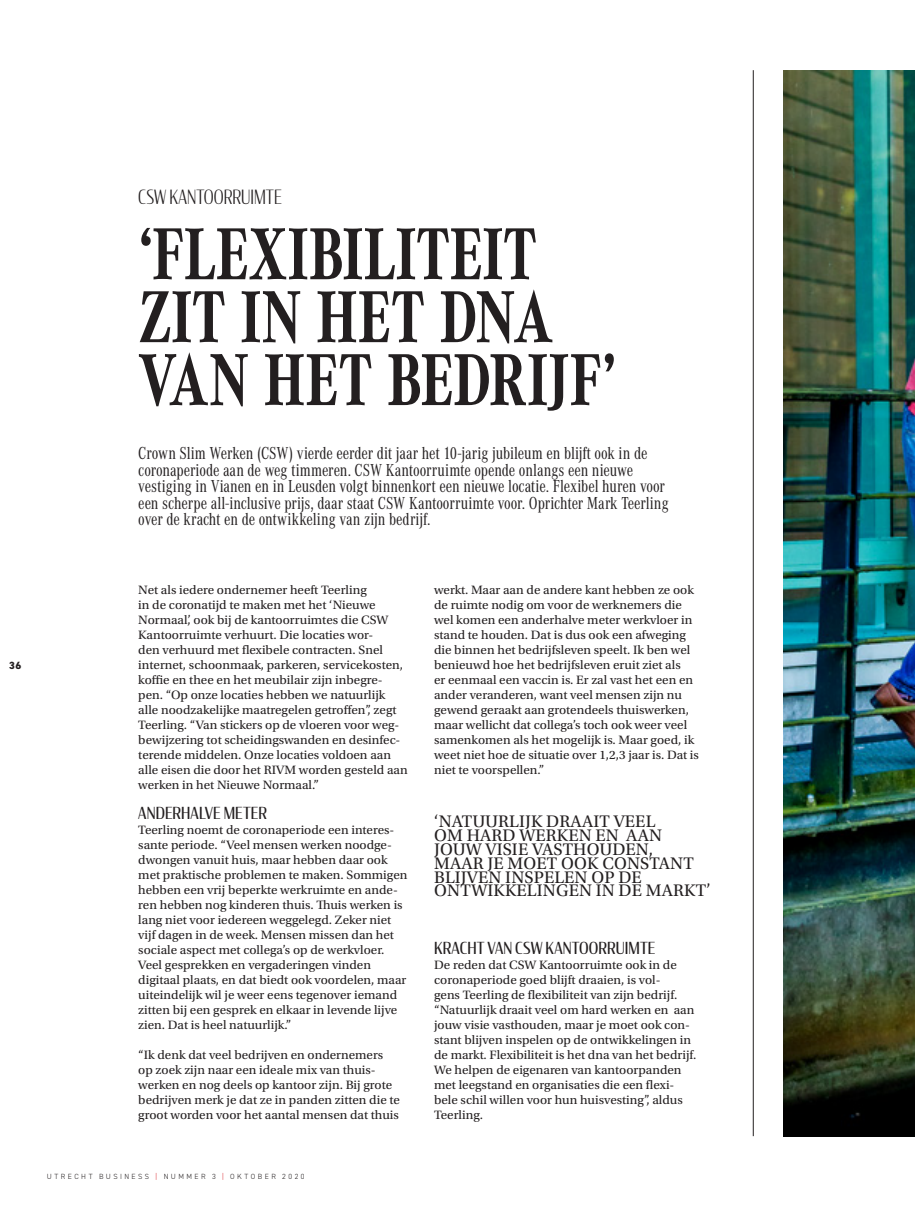
<style>
.page{position:relative;width:915px;height:1212px;background:#fff}
.page>*{position:absolute;margin:0;border:0;box-sizing:border-box;transform-origin:0 0}
.hoofdkop_corporate{font:700 76.2px "Corporate A Cond Pro";letter-spacing:-.005em;color:#231f20;scale:.95 1}
.bijkop{font:300 19.5px "Condor Cond";color:#231f20;scale:.95 1}
.intro_corperate{font:18px/16.5px "Corporate A Cond Pro";letter-spacing:-.01em;color:#231f20;scale:.95 1}
.streamer_utopia{font:17.7px/13.8px "Utopia Std";letter-spacing:.01em;color:#231f20}
.Tussenkop{font:16.5px "Condor Cond";letter-spacing:.005em;color:#231f20}
.platte_tekst{font:12.75px/15px "Utopia Std";color:#231f20}
.t1{font:800 10.5px "DIN2014";color:#231f20}
.t2{font:300 7.5px "DIN2014";letter-spacing:.33em;color:#231f20}
.s1{color:#d81c23}
</style>
<div class="page">
<hr style="left:752px;top:70px;width:1px;height:1066px;background:#231f20">
<img style="left:783px;top:70px;width:131px;height:1066px">
<p class="t1" style="left:9px;top:658px;width:14px">36</p>
<p class="bijkop" style="left:138px;top:185px;width:152px">CSW KANTOORRUIMTE</p>
<p class="hoofdkop_corporate" style="left:138px;top:202px;width:421px">‘FLEXIBILITEIT</p>
<p class="hoofdkop_corporate" style="left:138px;top:264px;width:438px">ZIT IN HET DNA</p>
<p class="hoofdkop_corporate" style="left:138px;top:327px;width:505px">VAN HET BEDRIJF’</p>
<p class="intro_corperate" style="left:138px;top:444px;width:559px">Crown Slim Werken (CSW) vierde eerder dit jaar het 10-jarig jubileum en blijft ook in de coronaperiode aan de weg timmeren. CSW Kantoorruimte opende onlangs een nieuwe vestiging in Vianen en in Leusden volgt binnenkort een nieuwe locatie. Flexibel huren voor een scherpe all-inclusive prijs, daar staat CSW Kantoorruimte voor. Oprichter Mark Teerling over de kracht en de ontwikkeling van zijn bedrijf.</p>
<p class="platte_tekst" style="left:138px;top:583px;width:271px">Net als iedere ondernemer heeft Teerling<br>in de coronatijd te maken met het ‘Nieuwe Normaal’, ook bij de kantoorruimtes die CSW Kantoorruimte verhuurt. Die locaties wor-<br>den verhuurd met flexibele contracten. Snel internet, schoonmaak, parkeren, servicekosten, koffie en thee en het meubilair zijn inbegre&shy;pen. “Op onze locaties hebben we natuurlijk alle noodzakelijke maatregelen getroffen”, zegt Teerling. “Van stickers op de vloeren voor weg&shy;bewijzering tot scheidingswanden en desinfec&shy;terende middelen. Onze locaties voldoen aan alle eisen die door het RIVM worden gesteld aan werken in het Nieuwe Normaal.”</p>
<p class="Tussenkop" style="left:138px;top:803px;width:130px">ANDERHALVE METER</p>
<p class="platte_tekst" style="left:138px;top:823px;width:270px">Teerling noemt de coronaperiode een interes&shy;sante periode. “Veel mensen werken noodge&shy;dwongen vanuit huis, maar hebben daar ook met praktische problemen te maken. Sommigen hebben een vrij beperkte werkruimte en ande&shy;ren hebben nog kinderen thuis. Thuis werken is lang niet voor iedereen weggelegd. Zeker niet vijf dagen in de week. Mensen missen dan het sociale aspect met collega’s op de werkvloer.<br>Veel gesprekken en vergaderingen vinden digitaal plaats, en dat biedt ook voordelen, maar uiteindelijk wil je weer eens tegenover iemand zitten bij een gesprek en elkaar in levende lijve zien. Dat is heel natuurlijk.”</p>
<p class="platte_tekst" style="left:138px;top:1048px;width:263px">“Ik denk dat veel bedrijven en ondernemers op zoek zijn naar een ideale mix van thuis&shy;werken en nog deels op kantoor zijn. Bij grote bedrijven merk je dat ze in panden zitten die te groot worden voor het aantal mensen dat thuis</p>
<p class="t2" style="left:47px;top:1172px;width:259px">UTRECHT BUSINESS <span class="s1">|</span> NUMMER 3 <span class="s1">|</span> OKTOBER 2020</p>
<p class="platte_tekst" style="left:434px;top:583px;width:266px">werkt. Maar aan de andere kant hebben ze ook de ruimte nodig om voor de werknemers die wel komen een anderhalve meter werkvloer in stand te houden. Dat is dus ook een afweging die binnen het bedrijfsleven speelt. Ik ben wel benieuwd hoe het bedrijfsleven eruit ziet als<br>er eenmaal een vaccin is. Er zal vast het een en ander veranderen, want veel mensen zijn nu gewend geraakt aan grotendeels thuiswerken, maar wellicht dat collega’s toch ook weer veel samenkomen als het mogelijk is. Maar goed, ik weet niet hoe de situatie over 1,2,3 jaar is. Dat is niet te voorspellen.”</p>
<p class="streamer_utopia" style="left:434px;top:815px;width:278px">‘NATUURLIJK DRAAIT VEEL<br>OM HARD WERKEN EN AAN<br>JOUW VISIE VASTHOUDEN,<br>MAAR JE MOET OOK CONSTANT<br>BLIJVEN INSPELEN OP DE<br>ONTWIKKELINGEN IN DE MARKT’</p>
<p class="Tussenkop" style="left:434px;top:938px;width:223px">KRACHT VAN CSW KANTOORRUIMTE</p>
<p class="platte_tekst" style="left:434px;top:958px;width:264px">De reden dat CSW Kantoorruimte ook in de coronaperiode goed blijft draaien, is vol-<br>gens Teerling de flexibiliteit van zijn bedrijf. “Natuurlijk draait veel om hard werken en aan jouw visie vasthouden, maar je moet ook con&shy;stant blijven inspelen op de ontwikkelingen in de markt. Flexibiliteit is het dna van het bedrijf.<br>We helpen de eigenaren van kantoorpanden met leegstand en organisaties die een flexi&shy;bele schil willen voor hun huisvesting”, aldus Teerling.</p>
</div>
